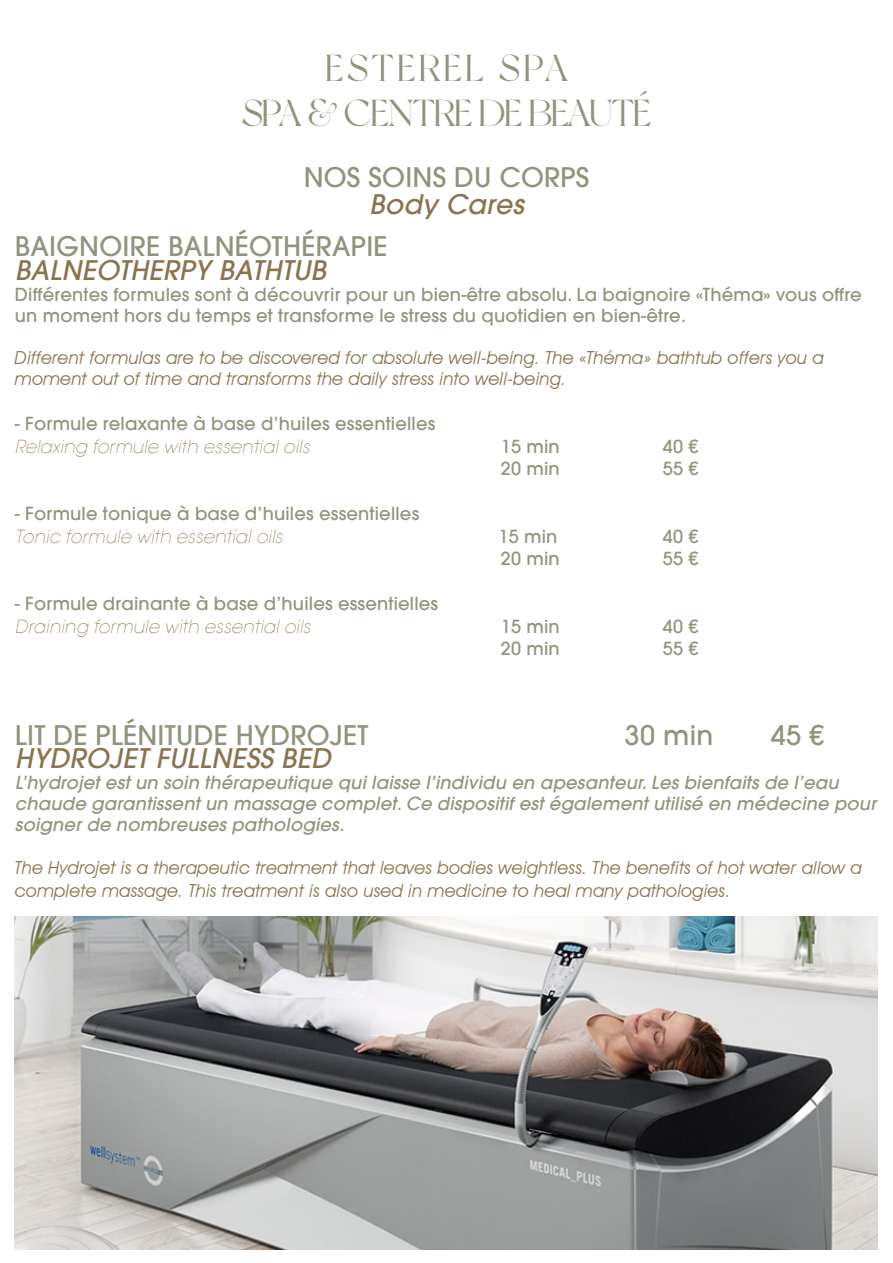
<style>
.page{position:relative;width:893px;height:1263px;background:#fff}
.page>*{position:absolute;margin:0;border:0;box-sizing:border-box;transform-origin:0 0}
.t1{font:37.5px "New York";letter-spacing:-.04em;color:#91947c}
.t2{font:37.5px "New York";letter-spacing:.08em;color:#91947c}
.t3{font:500 27px "Avant Garde LT";letter-spacing:.01em;color:#91947c}
.t4{font:italic 500 27px "Avant Garde LT";letter-spacing:.01em;color:#89744f}
.t5{font:500 18px/21px "Avant Garde LT";letter-spacing:.01em;color:#91947c}
.t6{font:italic 18px/22.5px "Avant Garde IT Cby BT";letter-spacing:.01em;color:#89744f}
.t7{font:italic 500 18px/21px "Avant Garde LT";letter-spacing:.01em;color:#91947c}
.t8{font:italic 200 18px "Avant Garde LT";letter-spacing:.01em;color:#89744f}
</style>
<div class="page">
<img style="left:15px;top:916px;width:862px;height:333px">
<p class="t2" style="left:325px;top:45px;width:244px">ESTEREL SPA</p>
<p class="t1" style="left:241px;top:90px;width:412px">SPA &amp; CENTRE DE BEAUTÉ</p>
<p class="t3" style="left:304px;top:160px;width:287px">NOS SOINS DU CORPS</p>
<p class="t4" style="left:369px;top:187px;width:156px">Body Cares</p>
<p class="t3" style="left:15px;top:229px;width:374px">BAIGNOIRE BALNÉOTHÉRAPIE</p>
<p class="t4" style="left:15px;top:253px;width:313px">BALNEOTHERPY BATHTUB</p>
<p class="t5" style="left:15px;top:284px;width:848px">Différentes formules sont à découvrir pour un bien-être absolu. La baignoire «Théma» vous offre un moment hors du temps et transforme le stress du quotidien en bien-être.</p>
<p class="t6" style="left:15px;top:346px;width:810px">Different formulas are to be discovered for absolute well-being. The «Théma» bathtub offers you a</p>
<p class="t6" style="left:15px;top:367px;width:553px">moment out of time and transforms the daily stress into well-being.</p>
<p class="t5" style="left:15px;top:413px;width:422px">- Formule relaxante à base d’huiles essentielles</p>
<p class="t8" style="left:15px;top:435px;width:296px">Relaxing formule with essential oils</p>
<p class="t5" style="left:501px;top:435px;width:60px">15 min</p>
<p class="t5" style="left:663px;top:435px;width:37px">40 €</p>
<p class="t5" style="left:501px;top:458px;width:60px">20 min</p>
<p class="t5" style="left:663px;top:458px;width:37px">55 €</p>
<p class="t5" style="left:15px;top:503px;width:406px">- Formule tonique à base d’huiles essentielles</p>
<p class="t8" style="left:15px;top:525px;width:269px">Tonic formule with essential oils</p>
<p class="t5" style="left:499px;top:525px;width:60px">15 min</p>
<p class="t5" style="left:663px;top:525px;width:37px">40 €</p>
<p class="t5" style="left:501px;top:548px;width:60px">20 min</p>
<p class="t5" style="left:663px;top:548px;width:37px">55 €</p>
<p class="t5" style="left:15px;top:593px;width:425px">- Formule drainante à base d’huiles essentielles</p>
<p class="t8" style="left:15px;top:615px;width:297px">Draining formule with essential oils</p>
<p class="t5" style="left:501px;top:615px;width:60px">15 min</p>
<p class="t5" style="left:663px;top:615px;width:37px">40 €</p>
<p class="t5" style="left:501px;top:638px;width:60px">20 min</p>
<p class="t5" style="left:663px;top:638px;width:37px">55 €</p>
<p class="t3" style="left:15px;top:718px;width:355px">LIT DE PLÉNITUDE HYDROJET</p>
<p class="t3" style="left:625px;top:718px;width:90px">30 min</p>
<p class="t3" style="left:771px;top:718px;width:55px">45 €</p>
<p class="t4" style="left:15px;top:741px;width:318px">HYDROJET FULLNESS BED</p>
<p class="t7" style="left:15px;top:771px;width:863px">L’hydrojet est un soin thérapeutique qui laisse l’individu en apesanteur. Les bienfaits de l’eau chaude garantissent un massage complet. Ce dispositif est également utilisé en médecine pour soigner de nombreuses pathologies.</p>
<p class="t6" style="left:15px;top:856px;width:848px">The Hydrojet is a therapeutic treatment that leaves bodies weightless. The benefits of hot water allow a complete massage. This treatment is also used in medicine to heal many pathologies.</p>
</div>
